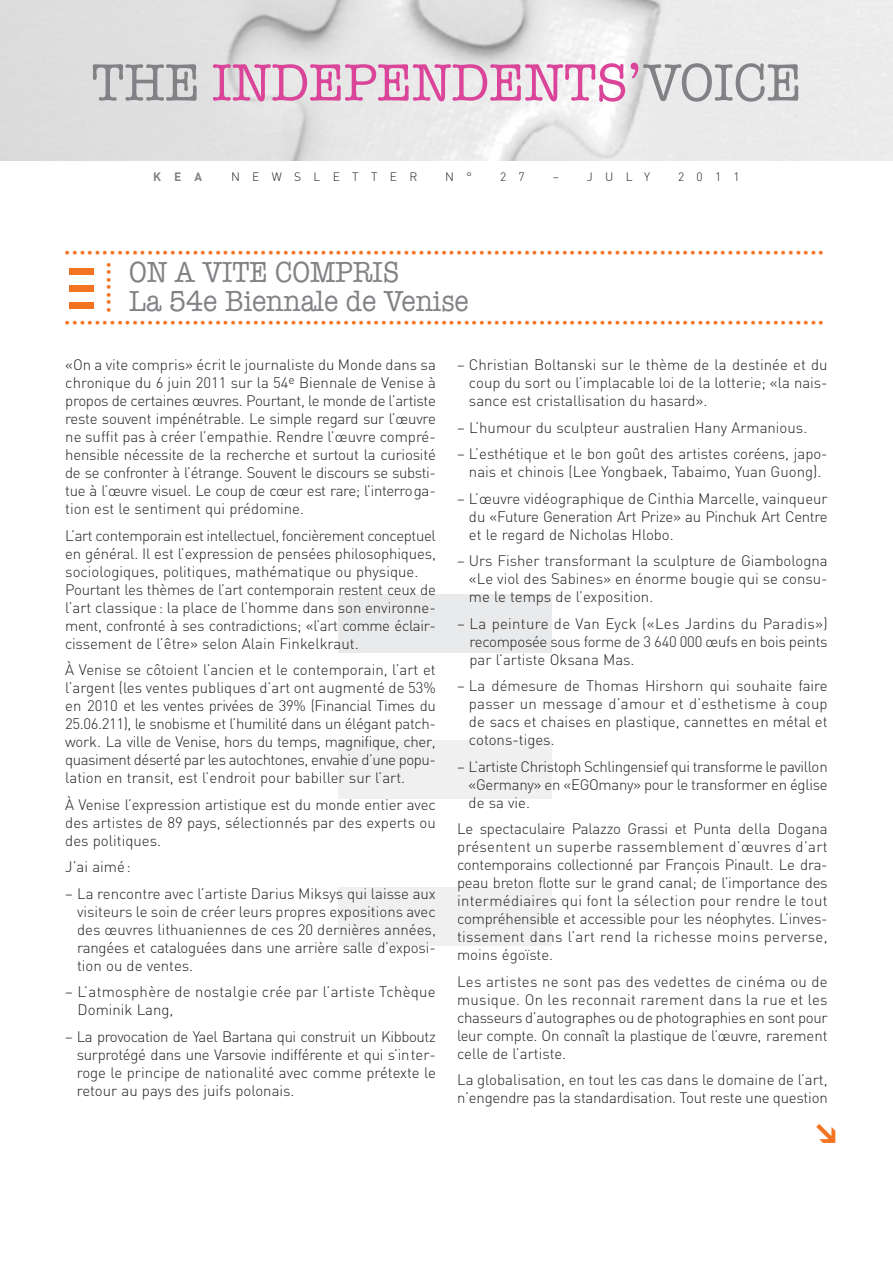
<style>
.page{position:relative;width:893px;height:1263px;background:#fff}
.page>*{position:absolute;margin:0;border:0;box-sizing:border-box;transform-origin:0 0}
.t1{font:54px "American Typewriter";color:#da4599;scale:.96 1}
.t2{font:30px/28.5px "American Typewriter";color:#808285;scale:.9 1}
.t3{font:300 15px/18px "DIN";color:#231f20;text-align:justify}
.t4{font:300 15px/18px "DIN";letter-spacing:-.02em;color:#231f20}
.t5{font:300 15px/18px "DIN";letter-spacing:.02em;color:#231f20}
.t6{font:12px "Helvetica";color:#f47321}
.t7{font:300 12px "DIN";letter-spacing:1.03em;color:#231f20}
.t8{font:700 12px "DIN";color:#808285}
.s1{color:#808285}
</style>
<div class="page">
<div style="left:338px;top:594px;width:214px;height:58px;background:#e9eaeb"></div>
<div style="left:338px;top:741px;width:214px;height:58px;background:#f0f0f1"></div>
<div style="left:338px;top:887px;width:214px;height:58px;background:#f0f0f1"></div>
<img style="left:0;top:0;width:893px;height:161px">
<div style="left:69px;top:268px;width:25px;height:7px;background:#f47321"></div>
<div style="left:69px;top:285px;width:25px;height:7px;background:#f47321"></div>
<div style="left:69px;top:302px;width:25px;height:7px;background:#f47321"></div>
<h1 class="t1" style="left:91px;top:41px;width:741px"><span class="s1">THE</span> INDEPENDENTS’<span class="s1">VOICE</span></h1>
<p class="t8" style="left:153px;top:170px;width:50px">KEA</p>
<p class="t7" style="left:231px;top:170px;width:188px">NEWSLETTER</p>
<p class="t7" style="left:445px;top:170px;width:28px">N °</p>
<p class="t7" style="left:500px;top:170px;width:26px">2 7</p>
<p class="t7" style="left:553px;top:170px;width:99px">– JULY</p>
<p class="t7" style="left:678px;top:170px;width:63px">2011</p>
<p class="t6" style="left:65px;top:248px;width:759px">•••••••••••••••••••••••••••••••••••••••••••••••••••••••••••••••••••••••••••••••••••••••••••••••••••••</p>
<p class="t6" style="left:105px;top:312px;width:51px;rotate:-90deg">•••••••</p>
<h2 class="t2" style="left:129px;top:257px;width:379px">ON A VITE COMPRIS<br>La 54e Biennale de Venise</h2>
<p class="t6" style="left:65px;top:319px;width:759px">•••••••••••••••••••••••••••••••••••••••••••••••••••••••••••••••••••••••••••••••••••••••••••••••••••••</p>
<p class="t3" style="left:65px;top:356px;width:372px">«On a vite compris» écrit le journaliste du Monde dans sa chronique du 6 juin 2011 sur la 54<sup>e</sup> Biennale de Venise à propos de certaines œuvres. Pourtant, le monde de l’artiste reste souvent impénétrable. Le simple regard sur l’œuvre ne suffit pas à créer l’empathie. Rendre l’œuvre compré&shy;hensible nécessite de la recherche et surtout la curiosité de se confronter à l’étrange. Souvent le discours se substi&shy;tue à l’œuvre visuel. Le coup de cœur est rare; l’interroga&shy;tion est le sentiment qui prédomine.</p>
<p class="t4" style="left:65px;top:526px;width:372px">L’art contemporain est intellectuel, foncièrement conceptuel en général. Il est l’expression de pensées philosophiques, sociologiques, politiques, mathématique ou physique.<br>Pourtant les thèmes de l’art contemporain restent ceux de l’art classique: la place de l’homme dans son environne&shy;ment, confronté à ses contradictions; «l’art comme éclair&shy;cissement de l’être» selon Alain Finkelkraut.</p>
<p class="t3" style="left:65px;top:661px;width:372px">À Venise se côtoient l’ancien et le contemporain, l’art et l’argent (les ventes publiques d’art ont augmenté de 53% en 2010 et les ventes privées de 39% (Financial Times du 25.06.211), le snobisme et l’humilité dans un élégant patch&shy;work. La ville de Venise, hors du temps, magnifique, cher, quasiment déserté par les autochtones, envahie d’une popu&shy;lation en transit, est l’endroit pour babiller sur l’art.</p>
<p class="t3" style="left:65px;top:795px;width:372px">À Venise l’expression artistique est du monde entier avec des artistes de 89 pays, sélectionnés par des experts ou des politiques.</p>
<p class="t3" style="left:65px;top:858px;width:67px">J’ai aimé:</p>
<p class="t3" style="left:77px;top:884px;width:360px;text-indent:-12px">– La rencontre avec l’artiste Darius Miksys qui laisse aux visiteurs le soin de créer leurs propres expositions avec des œuvres lithuaniennes de ces 20 dernières années, rangées et cataloguées dans une arrière salle d’exposi&shy;tion ou de ventes.</p>
<p class="t5" style="left:78px;top:983px;width:360px;text-indent:-12px">– L’atmosphère de nostalgie crée par l’artiste Tchèque<br>Dominik Lang,</p>
<p class="t3" style="left:77px;top:1027px;width:361px;text-indent:-11px">– La provocation de Yael Bartana qui construit un Kibboutz surprotégé dans une Varsovie indifférente et qui s’inter&shy;roge le principe de nationalité avec comme prétexte le retour au pays des juifs polonais.</p>
<p class="t3" style="left:469px;top:356px;width:360px;text-indent:-12px">– Christian Boltanski sur le thème de la destinée et du coup du sort ou l’implacable loi de la lotterie; «la nais&shy;sance est cristallisation du hasard».</p>
<p class="t3" style="left:457px;top:418px;width:352px">– L’humour du sculpteur australien Hany Armanious.</p>
<p class="t3" style="left:457px;top:445px;width:372px;text-align:center">– L’esthétique et le bon goût des artistes coréens, japo&shy;nais et chinois (Lee Yongbaek, Tabaimo, Yuan Guong).</p>
<p class="t3" style="left:469px;top:489px;width:360px;text-indent:-12px">– L’œuvre vidéographique de Cinthia Marcelle, vainqueur du «Future Generation Art Prize» au Pinchuk Art Centre et le regard de Nicholas Hlobo.</p>
<p class="t3" style="left:469px;top:552px;width:360px;text-indent:-12px">– Urs Fisher transformant la sculpture de Giambologna «Le viol des Sabines» en énorme bougie qui se consu&shy;me le temps de l’exposition.</p>
<p class="t3" style="left:469px;top:614px;width:360px;text-indent:-12px">– La peinture de Van Eyck («Les Jardins du Paradis») recomposée sous forme de 3 640 000 œufs en bois peints par l’artiste Oksana Mas.</p>
<p class="t3" style="left:469px;top:677px;width:360px;text-indent:-12px">– La démesure de Thomas Hirshorn qui souhaite faire passer un message d’amour et d’esthetisme à coup de sacs et chaises en plastique, cannettes en métal et cotons-tiges.</p>
<p class="t3" style="left:469px;top:757px;width:361px;text-indent:-11px">– L’artiste Christoph Schlingensief qui transforme le pavillon «Germany» en «EGOmany» pour le transformer en église de sa vie.</p>
<p class="t3" style="left:457px;top:820px;width:372px">Le spectaculaire Palazzo Grassi et Punta della Dogana présentent un superbe rassemblement d’œuvres d’art contemporains collectionné par François Pinault. Le dra&shy;peau breton flotte sur le grand canal; de l’importance des intermédiaires qui font la sélection pour rendre le tout compréhensible et accessible pour les néophytes. L’inves&shy;tissement dans l’art rend la richesse moins perverse, moins égoïste.</p>
<p class="t3" style="left:457px;top:972px;width:372px">Les artistes ne sont pas des vedettes de cinéma ou de musique. On les reconnait rarement dans la rue et les chasseurs d’autographes ou de photographies en sont pour leur compte. On connaît la plastique de l’œuvre, rarement celle de l’artiste.</p>
<p class="t3" style="left:457px;top:1071px;width:372px">La globalisation, en tout les cas dans le domaine de l’art, n’engendre pas la standardisation. Tout reste une question</p>
</div>
